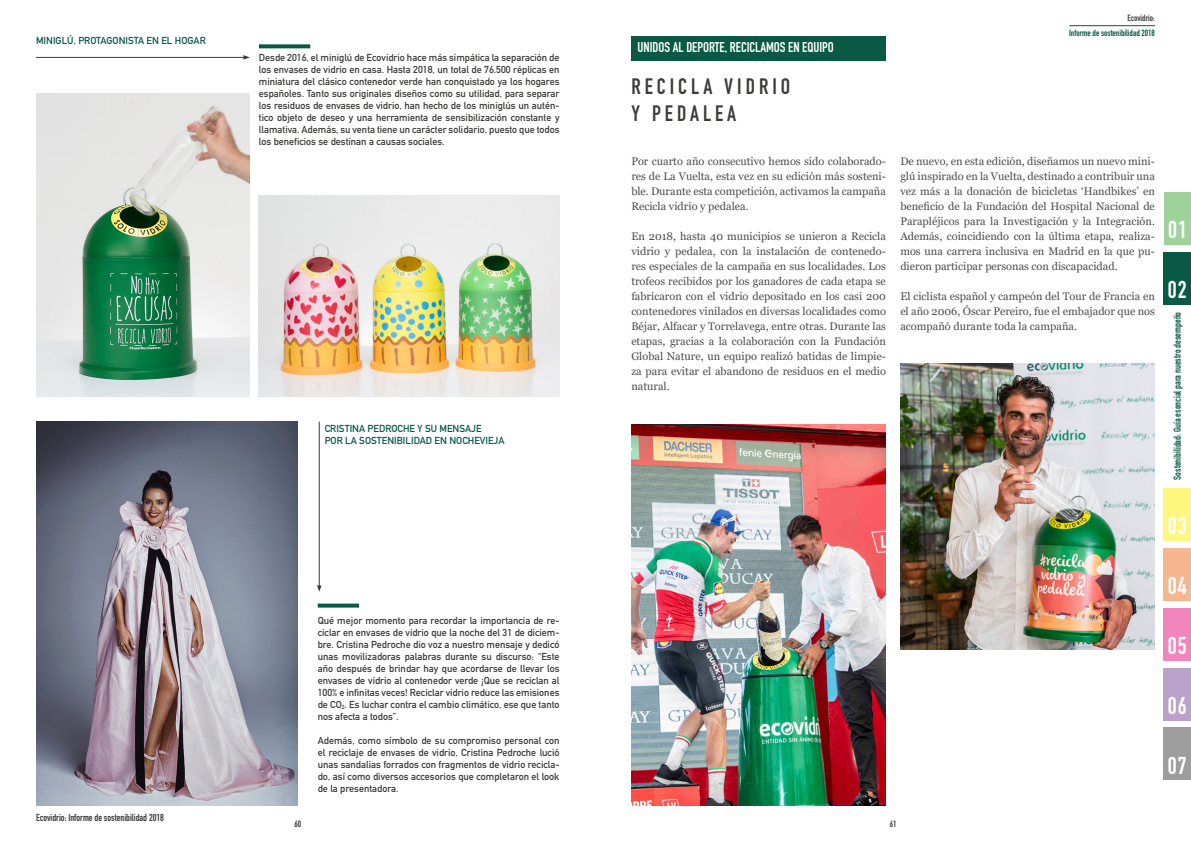
<style>
.page{position:relative;width:1191px;height:842px;background:#fff}
.page>*{position:absolute;margin:0;border:0;box-sizing:border-box;transform-origin:0 0}
.t1{font:700 24px "DIN Condensed";letter-spacing:.05em;color:#fff}
.t2{font:700 22px/26.4px "DIN Condensed";letter-spacing:.18em;color:#3c3c3b}
.t3{font:700 14px "DIN Condensed";color:#fff}
.t4{font:11px/15px "Georgia";color:#4e4d4d;text-align:justify}
.t5{font:700 10px/12px "DIN Alternate";color:#3d3c3b;text-align:justify}
.t6{font:700 10px/12px "DIN Alternate";color:#095945}
.t7{font:700 10px "DIN Condensed";color:#095945}
.t8{font:700 10px "DIN Condensed";color:#3c3c3b}
.t9{font:700 9px "DIN Condensed";color:#095945}
.t10{font:700 9px "DIN Condensed";color:#3c3c3b}
.s1{font-size:5.8px}
</style>
<div class="page">
<div style="left:1163px;top:252px;width:28px;height:52px;background:#095945"></div>
<div style="left:1163px;top:192px;width:28px;height:52px;background:#9fd29a"></div>
<div style="left:1163px;top:488px;width:28px;height:53px;background:#fff680"></div>
<div style="left:1163px;top:548px;width:28px;height:52px;background:#f6b790"></div>
<div style="left:1163px;top:608px;width:28px;height:52px;background:#f285be"></div>
<div style="left:1163px;top:668px;width:28px;height:52px;background:#baa2ca"></div>
<div style="left:1163px;top:728px;width:28px;height:52px;background:#9d9d9d"></div>
<hr style="left:1069px;top:25px;width:86px;height:1px;background:#0b5945">
<svg style="left:259px;top:44px;width:51px;height:4px"></svg>
<hr style="left:319px;top:422px;width:1px;height:165px;background:#3c3c3b">
<svg style="left:317px;top:585px;width:4px;height:7px"></svg>
<hr style="left:36px;top:57px;width:209px;height:1px;background:#3c3c3b">
<svg style="left:243px;top:55px;width:7px;height:5px"></svg>
<img style="left:36px;top:93px;width:214px;height:304px">
<img style="left:259px;top:195px;width:300px;height:202px">
<svg style="left:318px;top:604px;width:41px;height:4px"></svg>
<img style="left:36px;top:422px;width:262px;height:384px">
<div style="left:631px;top:36px;width:255px;height:24px;background:#095945"></div>
<img style="left:900px;top:363px;width:255px;height:287px">
<img style="left:631px;top:424px;width:255px;height:382px">
<p class="t6" style="left:36px;top:34px;width:171px">MINIGLÚ, PROTAGONISTA EN EL HOGAR</p>
<p class="t8" style="left:36px;top:810px;width:129px">Ecovidrio: Informe de sostenibilidad 2018</p>
<p class="t5" style="left:259px;top:51px;width:302px">Desde 2016, el miniglú de Ecovidrio hace más simpática la separación de los envases de vidrio en casa. Hasta 2018, un total de 76.500 réplicas en miniatura del clásico contenedor verde han conquistado ya los hogares españoles. Tanto sus originales diseños como su utilidad, para separar los residuos de envases de vidrio, han hecho de los miniglús un autén&shy;tico objeto de deseo y una herramienta de sensibilización constante y llamativa. Además, su venta tiene un carácter solidario, puesto que todos los beneficios se destinan a causas sociales.</p>
<p class="t6" style="left:325px;top:422px;width:181px">CRISTINA PEDROCHE Y SU MENSAJE<br>POR LA SOSTENIBILIDAD EN NOCHEVIEJA</p>
<h3 class="t3" style="left:637px;top:38px;width:198px">UNIDOS AL DEPORTE, RECICLAMOS EN EQUIPO</h3>
<h2 class="t2" style="left:631px;top:73px;width:160px">RECICLA VIDRIO<br>Y PEDALEA</h2>
<p class="t4" style="left:631px;top:154px;width:256px">Por cuarto año consecutivo hemos sido colaborado&shy;res de La Vuelta, esta vez en su edición más sosteni&shy;ble. Durante esta competición, activamos la campaña Recicla vidrio y pedalea.</p>
<p class="t4" style="left:631px;top:229px;width:256px">En 2018, hasta 40 municipios se unieron a Recicla vidrio y pedalea, con la instalación de contenedo&shy;res especiales de la campaña en sus localidades. Los trofeos recibidos por los ganadores de cada etapa se fabricaron con el vidrio depositado en los casi 200 contenedores vinilados en diversas localidades como Béjar, Alfacar y Torrelavega, entre otras. Durante las etapas, gracias a la colaboración con la Fundación Global Nature, un equipo realizó batidas de limpie&shy;za para evitar el abandono de residuos en el medio natural.</p>
<p class="t10" style="left:1127px;top:12px;width:29px">Ecovidrio:</p>
<p class="t9" style="left:1069px;top:27px;width:87px">Informe de sostenibilidad 2018</p>
<p class="t4" style="left:900px;top:154px;width:256px">De nuevo, en esta edición, diseñamos un nuevo mini&shy;glú inspirado en la Vuelta, destinado a contribuir una vez más a la donación de bicicletas ‘Handbikes’ en beneficio de la Fundación del Hospital Nacional de Parapléjicos para la Investigación y la Integración.<br>Además, coincidiendo con la última etapa, realiza&shy;mos una carrera inclusiva en Madrid en la que pu&shy;dieron participar personas con discapacidad.</p>
<p class="t4" style="left:900px;top:289px;width:256px">El ciclista español y campeón del Tour de Francia en el año 2006, Óscar Pereiro, fue el embajador que nos acompañó durante toda la campaña.</p>
<h1 class="t1" style="left:1168px;top:213px;width:21px">01</h1>
<h1 class="t1" style="left:1167px;top:273px;width:21px">02</h1>
<p class="t7" style="left:1170px;top:480px;width:169px;rotate:-90deg">Sostenibilidad: Guía esencial para nuestro desempeño</p>
<h1 class="t1" style="left:1167px;top:510px;width:21px">03</h1>
<p class="t5" style="left:318px;top:614px;width:243px">Qué mejor momento para recordar la importancia de re&shy;ciclar en envases de vidrio que la noche del 31 de diciem&shy;bre. Cristina Pedroche dio voz a nuestro mensaje y dedicó unas movilizadoras palabras durante su discurso: “Este año después de brindar hay que acordarse de llevar los envases de vidrio al contenedor verde ¡Que se reciclan al 100% e infinitas veces! Reciclar vidrio reduce las emisiones de CO<span class="s1">2</span>. Es luchar contra el cambio climático, ese que tanto nos afecta a todos”.</p>
<p class="t5" style="left:318px;top:734px;width:243px">Además, como símbolo de su compromiso personal con el reciclaje de envases de vidrio, Cristina Pedroche lució unas sandalias forrados con fragmentos de vidrio recicla&shy;do, así como diversos accesorios que completaron el look de la presentadora.</p>
<p class="t10" style="left:294px;top:818px;width:8px">60</p>
<p class="t10" style="left:890px;top:818px;width:8px">61</p>
<h1 class="t1" style="left:1167px;top:569px;width:21px">04</h1>
<h1 class="t1" style="left:1167px;top:629px;width:21px">05</h1>
<h1 class="t1" style="left:1167px;top:689px;width:21px">06</h1>
<h1 class="t1" style="left:1167px;top:749px;width:21px">07</h1>
</div>
